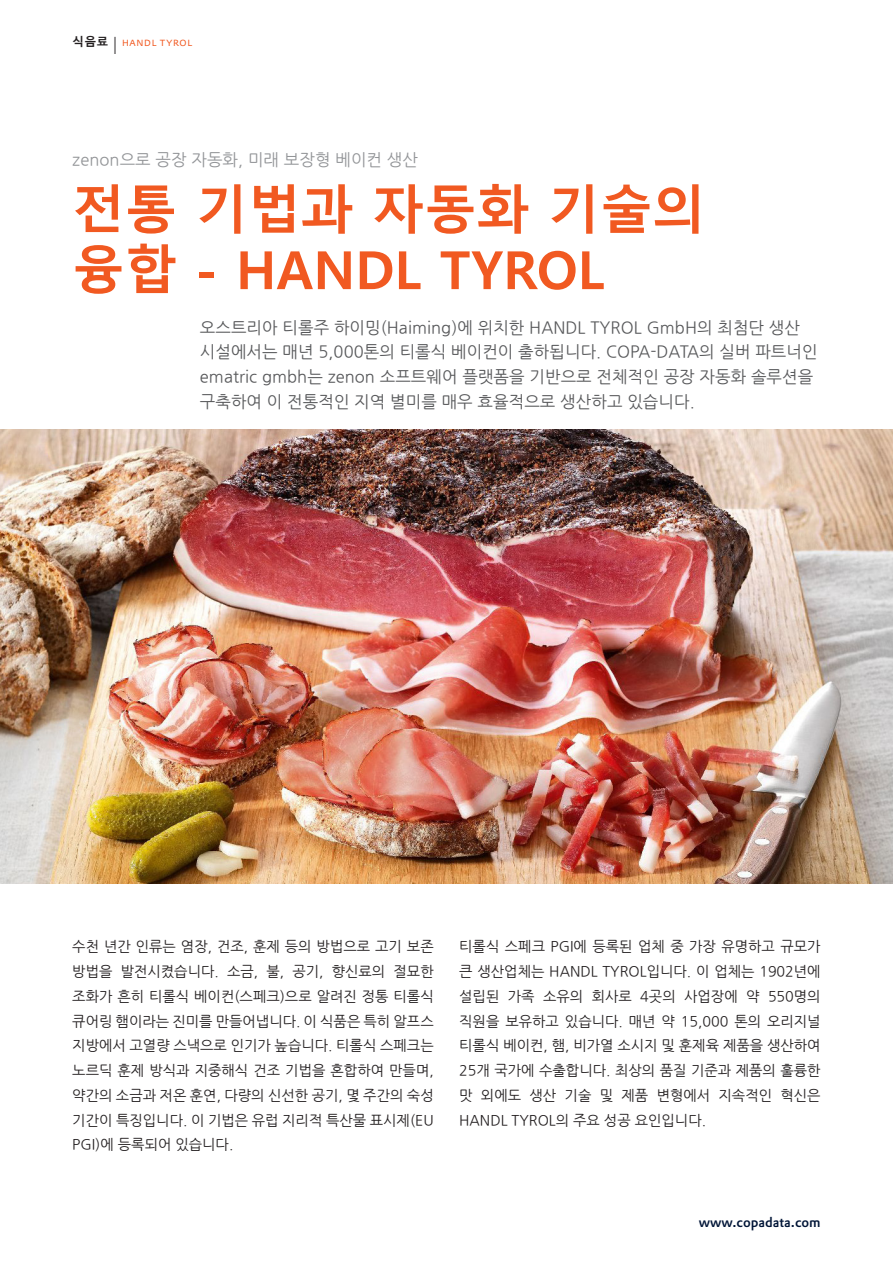
<style>
.page{position:relative;width:893px;height:1263px;background:#fff}
.page>*{position:absolute;margin:0;border:0;box-sizing:border-box;transform-origin:0 0}
.headline_orange_KR{font:700 52.5px/60px "Malgun Gothic";color:#f15921}
.lead_text{font:16.5px/24.8px "Nanum Gothic";letter-spacing:.005em;color:#57585a}
.kicker_KR{font:16.5px "Nanum Gothic";letter-spacing:.005em;color:#939598}
.copy_no_indent_KR{font:14.25px/24.8px "Nanum Gothic";color:#231f20;text-align:justify}
.t1{font:500 13.5px "DTL Prokyon TOT";color:#001537}
.t2{font:300 12px "DTL Prokyon TOT Caps";letter-spacing:.005em;color:#f15921}
.s1{font-family:"Malgun Gothic";font-weight:700;color:#231f20}
.s2{font-size:24px;color:#231f20}
</style>
<div class="page">
<img style="left:0;top:429px;width:893px;height:454px">
<p class="t2" style="left:72px;top:34px;width:122px"><span class="s1">식음료</span> <span class="s2">I</span> handl tyrol</p>
<p class="kicker_KR" style="left:72px;top:152px;width:347px">zenon으로 공장 자동화, 미래 보장형 베이컨 생산</p>
<p class="headline_orange_KR" style="left:72px;top:180px;width:634px">전통 기법과 자동화 기술의 융합 - HANDL TYROL</p>
<p class="lead_text" style="left:200px;top:315px;width:619px">오스트리아 티롤주 하이밍(Haiming)에 위치한 HANDL TYROL GmbH의 최첨단 생산 시설에서는 매년 5,000톤의 티롤식 베이컨이 출하됩니다. COPA-DATA의 실버 파트너인 ematric gmbh는 zenon 소프트웨어 플랫폼을 기반으로 전체적인 공장 자동화 솔루션을 구축하여 이 전통적인 지역 별미를 매우 효율적으로 생산하고 있습니다.</p>
<p class="copy_no_indent_KR" style="left:72px;top:935px;width:363px">수천 년간 인류는 염장, 건조, 훈제 등의 방법으로 고기 보존 방법을 발전시켰습니다. 소금, 불, 공기, 향신료의 절묘한 조화가 흔히 티롤식 베이컨(스페크)으로 알려진 정통 티롤식 큐어링 햄이라는 진미를 만들어냅니다. 이 식품은 특히 알프스 지방에서 고열량 스낵으로 인기가 높습니다. 티롤식 스페크는 노르딕 훈제 방식과 지중해식 건조 기법을 혼합하여 만들며, 약간의 소금과 저온 훈연, 다량의 신선한 공기, 몇 주간의 숙성 기간이 특징입니다. 이 기법은 유럽 지리적 특산물 표시제(EU PGI)에 등록되어 있습니다.</p>
<p class="copy_no_indent_KR" style="left:459px;top:935px;width:363px">티롤식 스페크 PGI에 등록된 업체 중 가장 유명하고 규모가 큰 생산업체는 HANDL TYROL입니다. 이 업체는 1902년에 설립된 가족 소유의 회사로 4곳의 사업장에 약 550명의 직원을 보유하고 있습니다. 매년 약 15,000 톤의 오리지널 티롤식 베이컨, 햄, 비가열 소시지 및 훈제육 제품을 생산하여 25개 국가에 수출합니다. 최상의 품질 기준과 제품의 훌륭한 맛 외에도 생산 기술 및 제품 변형에서 지속적인 혁신은 HANDL TYROL의 주요 성공 요인입니다.</p>
<p class="t1" style="left:699px;top:1213px;width:124px">www.copadata.com</p>
</div>
